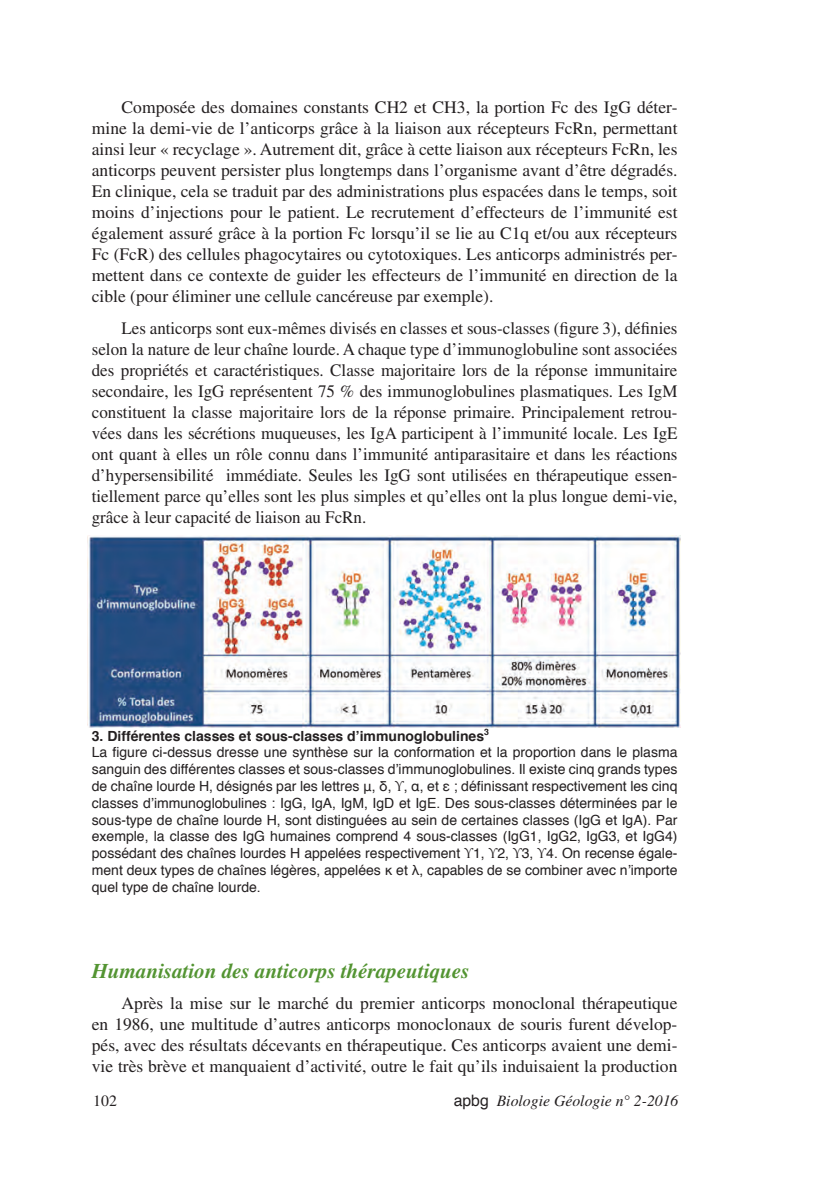
<style>
.page{position:relative;width:819px;height:1191px;background:#fff}
.page>*{position:absolute;margin:0;border:0;box-sizing:border-box;transform-origin:0 0}
.t1{font:italic 700 21px "Times";color:#539432}
.t2{font:17.5px/21px "Times";color:#231f20;text-align:justify}
.t3{font:italic 15.75px "Times";color:#231f20}
.t4{font:15.75px "Times";color:#231f20}
.t5{font:14px/16.8px "Helvetica";color:#231f20}
.s1{font-weight:700}
.s2{font-family:"Helvetica";font-style:normal}
</style>
<div class="page">
<img style="left:87px;top:536px;width:593px;height:191px">
<p class="t2" style="left:92px;top:96px;width:587px;text-indent:30px">Composée des domaines constants CH2 et CH3, la portion Fc des IgG déter&shy;mine la demi-vie de l’anticorps grâce à la liaison aux récepteurs FcRn, permettant ainsi leur « recyclage ». Autrement dit, grâce à cette liaison aux récepteurs FcRn, les anticorps peuvent persister plus longtemps dans l’organisme avant d’être dégradés.<br>En clinique, cela se traduit par des administrations plus espacées dans le temps, soit moins d’injections pour le patient. Le recrutement d’effecteurs de l’immunité est également assuré grâce à la portion Fc lorsqu’il se lie au C1q et/ou aux récepteurs Fc (FcR) des cellules phagocytaires ou cytotoxiques. Les anticorps administrés per&shy;mettent dans ce contexte de guider les effecteurs de l’immunité en direction de la cible (pour éliminer une cellule cancéreuse par exemple).</p>
<p class="t2" style="left:92px;top:317px;width:587px;text-indent:30px">Les anticorps sont eux-mêmes divisés en classes et sous-classes (figure 3), définies selon la nature de leur chaîne lourde. A chaque type d’immunoglobuline sont associées des propriétés et caractéristiques. Classe majoritaire lors de la réponse immunitaire secondaire, les IgG représentent 75 % des immunoglobulines plasmatiques. Les IgM constituent la classe majoritaire lors de la réponse primaire. Principalement retrou&shy;vées dans les sécrétions muqueuses, les IgA participent à l’immunité locale. Les IgE ont quant à elles un rôle connu dans l’immunité antiparasitaire et dans les réactions d’hypersensibilité immédiate. Seules les IgG sont utilisées en thérapeutique essen&shy;tiellement parce qu’elles sont les plus simples et qu’elles ont la plus longue demi-vie, grâce à leur capacité de liaison au FcRn.</p>
<p class="t5" style="left:92px;top:727px;width:587px"><span class="s1">3. Différentes classes et sous-classes d’immunoglobulines</span><sup>3<br></sup>La figure ci-dessus dresse une synthèse sur la conformation et la proportion dans le plasma sanguin des différentes classes et sous-classes d’immunoglobulines. Il existe cinq grands types de chaîne lourde H, désignés par les lettres μ, δ, , α, et ε ; définissant respectivement les cinq classes d’immunoglobulines : IgG, IgA, IgM, IgD et IgE. Des sous-classes déterminées par le sous-type de chaîne lourde H, sont distinguées au sein de certaines classes (IgG et IgA). Par exemple, la classe des IgG humaines comprend 4 sous-classes (IgG1, IgG2, IgG3, et IgG4) possédant des chaînes lourdes H appelées respectivement 1, 2, 3, 4. On recense égale&shy;ment deux types de chaînes légères, appelées κ et λ, capables de se combiner avec n’importe quel type de chaîne lourde.</p>
<p class="t1" style="left:92px;top:959px;width:379px">Humanisation des anticorps thérapeutiques</p>
<p class="t2" style="left:92px;top:993px;width:587px;text-indent:30px">Après la mise sur le marché du premier anticorps monoclonal thérapeutique en 1986, une multitude d’autres anticorps monoclonaux de souris furent dévelop&shy;pés, avec des résultats décevants en thérapeutique. Ces anticorps avaient une demi&shy;vie très brève et manquaient d’activité, outre le fait qu’ils induisaient la production</p>
<p class="t4" style="left:93px;top:1091px;width:25px">102</p>
<p class="t3" style="left:453px;top:1092px;width:226px"><span class="s2">apbg</span> Biologie Géologie n° 2-2016</p>
</div>
